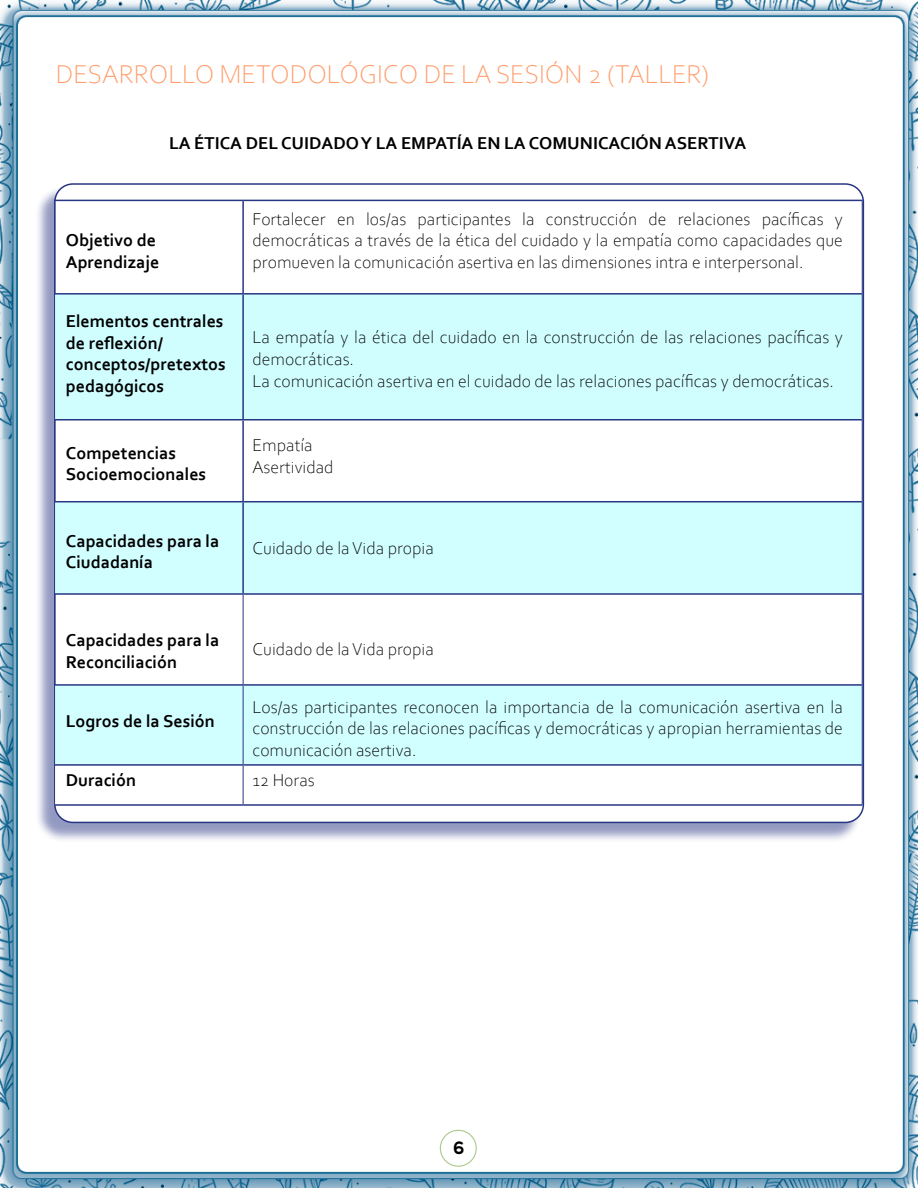
<style>
.page{position:relative;width:918px;height:1188px;background:#fff}
.page>*{position:absolute;margin:0;border:0;box-sizing:border-box;transform-origin:0 0}
.t1{font:300 27px "Corbel";color:#ff9d6b}
.t2{font:300 18px/21.6px "Corbel";color:#000;text-align:justify}
.t3{font:700 18px/21.6px "Corbel";color:#000}
.t4{font:18px "Multicolore";color:#000}
</style>
<div class="page">
<img style="left:0;top:0;width:918px;height:1188px">
<div style="left:35px;top:187px;width:826px;height:656px;background:#283583;opacity:.5"></div>
<div style="left:55px;top:184px;width:808px;height:638px;background:#fff;border-radius:18px"></div>
<div style="left:55px;top:295px;width:807px;height:124px;background:#d0feff"></div>
<svg style="left:55px;top:502px;width:807px;height:262px;fill:#d1feff"></svg>
<hr style="left:54px;top:200px;width:189px;height:1px;background:#283583">
<hr style="left:243px;top:200px;width:620px;height:1px;background:#283583">
<hr style="left:242px;top:201px;width:2px;height:92px;background:#283583">
<hr style="left:55px;top:293px;width:188px;height:2px;background:#283583">
<hr style="left:243px;top:293px;width:619px;height:2px;background:#283583">
<hr style="left:242px;top:295px;width:2px;height:124px;background:#283583">
<hr style="left:55px;top:419px;width:188px;height:2px;background:#283583">
<hr style="left:243px;top:419px;width:619px;height:2px;background:#283583">
<hr style="left:242px;top:421px;width:2px;height:80px;background:#283583">
<hr style="left:55px;top:501px;width:188px;height:1px;background:#283583">
<hr style="left:243px;top:501px;width:619px;height:1px;background:#283583">
<hr style="left:242px;top:502px;width:2px;height:91px;background:#283583">
<hr style="left:55px;top:593px;width:188px;height:2px;background:#283583">
<hr style="left:243px;top:593px;width:619px;height:2px;background:#283583">
<hr style="left:55px;top:684px;width:188px;height:2px;background:#283583">
<hr style="left:243px;top:684px;width:619px;height:2px;background:#283583">
<hr style="left:55px;top:764px;width:188px;height:2px;background:#283583">
<hr style="left:243px;top:764px;width:619px;height:2px;background:#283583">
<hr style="left:54px;top:804px;width:189px;height:2px;background:#283583">
<hr style="left:243px;top:804px;width:620px;height:2px;background:#283583">
<hr style="left:54px;top:201px;width:1px;height:93px;background:#283583">
<hr style="left:862px;top:201px;width:1px;height:93px;background:#283583">
<hr style="left:54px;top:294px;width:1px;height:126px;background:#283583">
<hr style="left:862px;top:294px;width:1px;height:126px;background:#283583">
<hr style="left:54px;top:420px;width:1px;height:82px;background:#283583">
<hr style="left:862px;top:420px;width:1px;height:82px;background:#283583">
<hr style="left:54px;top:502px;width:1px;height:92px;background:#283583">
<hr style="left:862px;top:502px;width:1px;height:92px;background:#283583">
<hr style="left:54px;top:594px;width:1px;height:91px;background:#283583">
<hr style="left:243px;top:595px;width:1px;height:89px;background:#283583">
<hr style="left:862px;top:594px;width:1px;height:91px;background:#283583">
<hr style="left:54px;top:685px;width:1px;height:80px;background:#283583">
<hr style="left:243px;top:686px;width:1px;height:78px;background:#283583">
<hr style="left:862px;top:685px;width:1px;height:80px;background:#283583">
<hr style="left:54px;top:765px;width:1px;height:39px;background:#283583">
<hr style="left:243px;top:766px;width:1px;height:38px;background:#283583">
<hr style="left:862px;top:765px;width:1px;height:39px;background:#283583">
<div style="left:440px;top:1130px;width:36px;height:36px;background:#fff;border-radius:50%"></div>
<div style="left:440px;top:1130px;width:37px;height:37px;border:1px solid #abc98a;border-radius:50%"></div>
<h1 class="t1" style="left:56px;top:57px;width:655px">DESARROLLO METODOLÓGICO DE LA SESIÓN 2 (TALLER)</h1>
<p class="t3" style="left:169px;top:132px;width:579px">LA ÉTICA DEL CUIDADO Y LA EMPATÍA EN LA COMUNICACIÓN ASERTIVA</p>
<p class="t3" style="left:66px;top:229px;width:95px">Objetivo de<br>Aprendizaje</p>
<p class="t2" style="left:253px;top:207px;width:592px">Fortalecer en los/as participantes la construcción de relaciones pacíficas y democráticas a través de la ética del cuidado y la empatía como capacidades que promueven la comunicación asertiva en las dimensiones intra e interpersonal.</p>
<p class="t3" style="left:66px;top:310px;width:161px">Elementos centrales de reflexión/ conceptos/pretextos pedagógicos</p>
<p class="t3" style="left:66px;top:442px;width:142px">Competencias<br>Socioemocionales</p>
<p class="t3" style="left:66px;top:529px;width:155px">Capacidades para la<br>Ciudadanía</p>
<p class="t3" style="left:66px;top:629px;width:155px">Capacidades para la<br>Reconciliación</p>
<p class="t3" style="left:66px;top:709px;width:150px">Logros de la Sesión</p>
<p class="t3" style="left:66px;top:769px;width:72px">Duración</p>
<p class="t2" style="left:253px;top:326px;width:592px;text-align:left">La empatía y la ética del cuidado en la construcción de las relaciones pacíficas y democráticas.<br>La comunicación asertiva en el cuidado de las relaciones pacíficas y democráticas.</p>
<p class="t2" style="left:253px;top:433px;width:83px">Empatía<br>Asertividad</p>
<p class="t2" style="left:253px;top:537px;width:183px">Cuidado de la Vida propia</p>
<p class="t2" style="left:253px;top:637px;width:183px">Cuidado de la Vida propia</p>
<p class="t2" style="left:253px;top:695px;width:592px">Los/as participantes reconocen la importancia de la comunicación asertiva en la construcción de las relaciones pacíficas y democráticas y apropian herramientas de comunicación asertiva.</p>
<p class="t2" style="left:253px;top:768px;width:64px">12 Horas</p>
<p class="t4" style="left:453px;top:1137px;width:13px">6</p>
</div>
